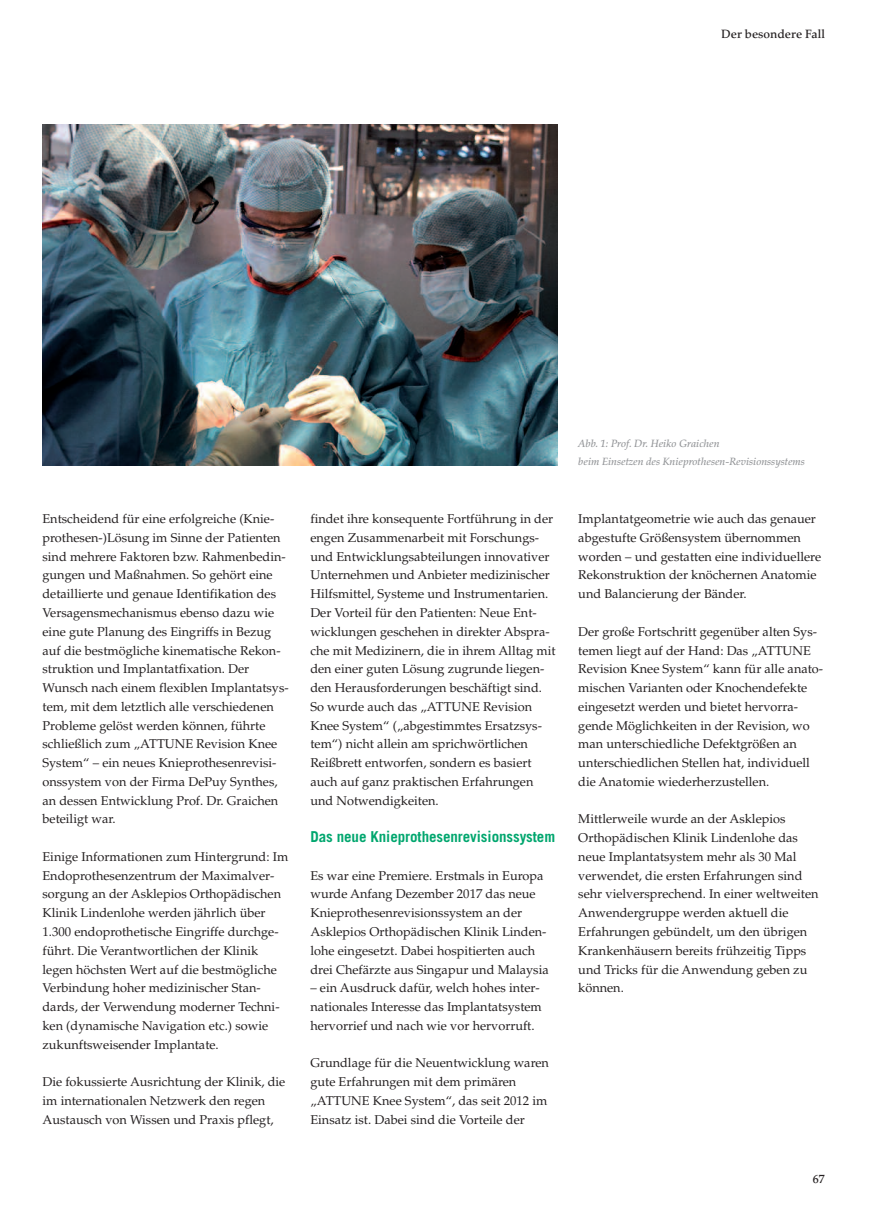
<style>
.page{position:relative;width:893px;height:1217px;background:#fff}
.page>*{position:absolute;margin:0;border:0;box-sizing:border-box;transform-origin:0 0}
.t1{font:700 15px "Trade Gothic LT Pro";letter-spacing:-.005em;color:#00a66e}
.t2{font:12.75px/18.8px "Palatino LT Std";color:#231f20}
.t3{font:500 12px "Palatino LT Std";color:#231f20}
.t4{font:italic 500 10.5px/18.8px "Palatino LT Std";color:#939598}
</style>
<div class="page">
<img style="left:43px;top:125px;width:514px;height:340px">
<p class="t3" style="left:721px;top:29px;width:105px">Der besondere Fall</p>
<p class="t2" style="left:43px;top:511px;width:248px">Entscheidend für eine erfolgreiche (Knie&shy;prothesen-)Lösung im Sinne der Patienten sind mehrere Faktoren bzw. Rahmenbedin&shy;gungen und Maßnahmen. So gehört eine detaillierte und genaue Identifikation des Versagensmechanismus ebenso dazu wie eine gute Planung des Eingriffs in Bezug auf die bestmögliche kinematische Rekon&shy;struktion und Implantatfixation. Der Wunsch nach einem flexiblen Implantatsys&shy;tem, mit dem letztlich alle verschiedenen Probleme gelöst werden können, führte schließlich zum „ATTUNE Revision Knee System“ – ein neues Knieprothesenrevisi&shy;onssystem von der Firma DePuy Synthes, an dessen Entwicklung Prof. Dr. Graichen beteiligt war.</p>
<p class="t2" style="left:43px;top:848px;width:247px">Einige Informationen zum Hintergrund: Im Endoprothesenzentrum der Maximalver&shy;sorgung an der Asklepios Orthopädischen Klinik Lindenlohe werden jährlich über 1.300 endoprothetische Eingriffe durchge&shy;führt. Die Verantwortlichen der Klinik legen höchsten Wert auf die bestmögliche Verbindung hoher medizinischer Stan&shy;dards, der Verwendung moderner Techni&shy;ken (dynamische Navigation etc.) sowie zukunftsweisender Implantate.</p>
<p class="t2" style="left:43px;top:1073px;width:244px">Die fokussierte Ausrichtung der Klinik, die im internationalen Netzwerk den regen<br>Austausch von Wissen und Praxis pflegt,</p>
<p class="t2" style="left:310px;top:511px;width:247px">findet ihre konsequente Fortführung in der engen Zusammenarbeit mit Forschungs&shy;und Entwicklungsabteilungen innovativer Unternehmen und Anbieter medizinischer Hilfsmittel, Systeme und Instrumentarien.<br>Der Vorteil für den Patienten: Neue Ent&shy;wicklungen geschehen in direkter Abspra&shy;che mit Medizinern, die in ihrem Alltag mit den einer guten Lösung zugrunde liegen&shy;den Herausforderungen beschäftigt sind.<br>So wurde auch das „ATTUNE Revision Knee System“ („abgestimmtes Ersatzsys&shy;tem“) nicht allein am sprichwörtlichen Reißbrett entworfen, sondern es basiert auch auf ganz praktischen Erfahrungen und Notwendigkeiten.</p>
<p class="t1" style="left:310px;top:831px;width:246px">Das neue Knieprothesenrevisionssystem</p>
<p class="t2" style="left:310px;top:867px;width:240px">Es war eine Premiere. Erstmals in Europa wurde Anfang Dezember 2017 das neue Knieprothesenrevisionssystem an der Asklepios Orthopädischen Klinik Linden&shy;lohe eingesetzt. Dabei hospitierten auch drei Chefärzte aus Singapur und Malaysia</p>
<p class="t2" style="left:310px;top:979px;width:233px">– ein Ausdruck dafür, welch hohes inter&shy;nationales Interesse das Implantatsystem hervorrief und nach wie vor hervorruft.</p>
<p class="t2" style="left:310px;top:1054px;width:240px">Grundlage für die Neuentwicklung waren gute Erfahrungen mit dem primären „ATTUNE Knee System“, das seit 2012 im Einsatz ist. Dabei sind die Vorteile der</p>
<p class="t4" style="left:578px;top:434px;width:228px">Abb. 1: Prof. Dr. Heiko Graichen<br>beim Einsetzen des Knieprothesen-Revisionssystems</p>
<p class="t2" style="left:578px;top:511px;width:244px">Implantatgeometrie wie auch das genauer abgestufte Größensystem übernommen worden – und gestatten eine individuellere Rekonstruktion der knöchernen Anatomie und Balancierung der Bänder.</p>
<p class="t2" style="left:578px;top:623px;width:246px">Der große Fortschritt gegenüber alten Sys&shy;temen liegt auf der Hand: Das „ATTUNE Revision Knee System“ kann für alle anato&shy;mischen Varianten oder Knochendefekte eingesetzt werden und bietet hervorra&shy;gende Möglichkeiten in der Revision, wo man unterschiedliche Defektgrößen an unterschiedlichen Stellen hat, individuell die Anatomie wiederherzustellen.</p>
<p class="t2" style="left:578px;top:811px;width:242px">Mittlerweile wurde an der Asklepios Orthopädischen Klinik Lindenlohe das neue Implantatsystem mehr als 30 Mal verwendet, die ersten Erfahrungen sind sehr vielversprechend. In einer weltweiten Anwendergruppe werden aktuell die Erfahrungen gebündelt, um den übrigen Krankenhäusern bereits frühzeitig Tipps und Tricks für die Anwendung geben zu können.</p>
<p class="t3" style="left:813px;top:1173px;width:13px">67</p>
</div>
